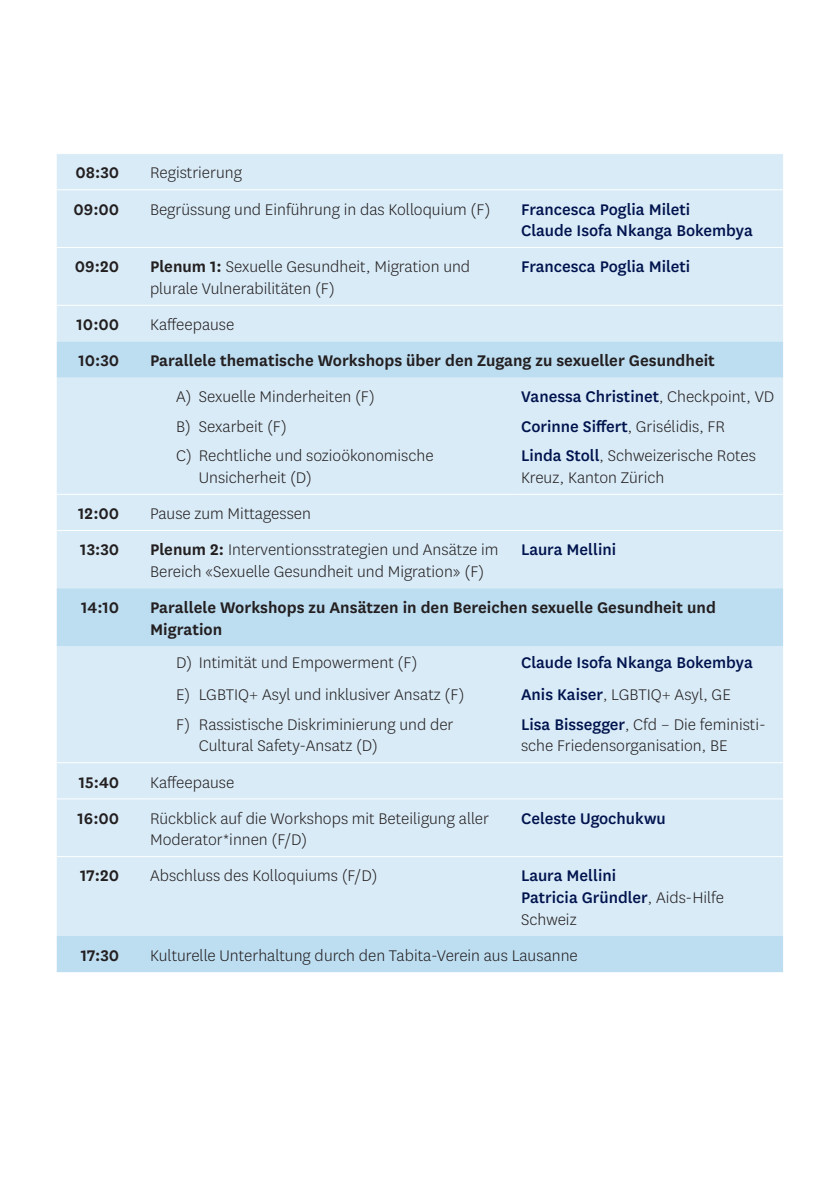
<style>
.page{position:relative;width:840px;height:1191px;background:#fff}
.page>*{position:absolute;margin:0;border:0;box-sizing:border-box;transform-origin:0 0}
.t1{font:300 18px/21.6px "National Uni Fr";color:#231f20}
.t2{font:500 18px/21.6px "National Uni Fr";color:#00134d}
.t3{font:600 18px/21.6px "National Uni Fr";color:#231f20}
.s1{font-weight:600}
.s2{font-weight:300;color:#231f20}
.s3{font-weight:500;color:#00134d}
</style>
<div class="page">
<div style="left:57px;top:154px;width:725px;height:187px;background:#d9ebf7"></div>
<svg style="left:57px;top:341px;width:725px;height:631px;background:#d3e8f5"></svg>
<hr style="left:57px;top:762px;width:85px;height:1px;background:#fff">
<hr style="left:142px;top:762px;width:371px;height:1px;background:#fff">
<hr style="left:513px;top:762px;width:269px;height:1px;background:#fff">
<hr style="left:57px;top:798px;width:85px;height:1px;background:#fff">
<hr style="left:142px;top:798px;width:371px;height:1px;background:#fff">
<hr style="left:513px;top:798px;width:269px;height:1px;background:#fff">
<hr style="left:57px;top:494px;width:85px;height:1px;background:#fff">
<hr style="left:142px;top:494px;width:371px;height:1px;background:#fff">
<hr style="left:513px;top:494px;width:269px;height:1px;background:#fff">
<hr style="left:57px;top:530px;width:85px;height:1px;background:#fff">
<hr style="left:142px;top:530px;width:371px;height:1px;background:#fff">
<hr style="left:513px;top:530px;width:269px;height:1px;background:#fff">
<hr style="left:57px;top:856px;width:85px;height:1px;background:#fff">
<hr style="left:142px;top:856px;width:371px;height:1px;background:#fff">
<hr style="left:513px;top:856px;width:269px;height:1px;background:#fff">
<hr style="left:57px;top:189px;width:85px;height:1px;background:#fff">
<hr style="left:142px;top:189px;width:371px;height:1px;background:#fff">
<hr style="left:513px;top:189px;width:269px;height:1px;background:#fff">
<hr style="left:57px;top:247px;width:85px;height:1px;background:#fff">
<hr style="left:142px;top:247px;width:371px;height:1px;background:#fff">
<hr style="left:513px;top:247px;width:269px;height:1px;background:#fff">
<hr style="left:57px;top:305px;width:85px;height:1px;background:#fff">
<hr style="left:142px;top:305px;width:371px;height:1px;background:#fff">
<hr style="left:513px;top:305px;width:269px;height:1px;background:#fff">
<p class="t3" style="left:75px;top:161px;width:45px">08:30</p>
<p class="t1" style="left:150px;top:162px;width:93px">Registrierung</p>
<p class="t3" style="left:73px;top:197px;width:47px">09:00</p>
<p class="t1" style="left:150px;top:198px;width:342px">Begrüssung und Einführung in das Kolloquium (F)</p>
<p class="t2" style="left:520px;top:197px;width:233px">Francesca Poglia Mileti<br>Claude Isofa Nkanga Bokembya</p>
<p class="t3" style="left:75px;top:255px;width:46px">09:20</p>
<p class="t1" style="left:150px;top:255px;width:321px"><span class="s1">Plenum 1:</span> Sexuelle Gesundheit, Migration und plurale Vulnerabilitäten (F)</p>
<p class="t2" style="left:520px;top:255px;width:170px">Francesca Poglia Mileti</p>
<p class="t3" style="left:76px;top:313px;width:44px">10:00</p>
<p class="t1" style="left:150px;top:313px;width:86px">Kaffeepause</p>
<p class="t3" style="left:78px;top:349px;width:42px">10:30</p>
<p class="t3" style="left:150px;top:349px;width:566px">Parallele thematische Workshops über den Zugang zu sexueller Gesundheit</p>
<p class="t1" style="left:176px;top:385px;width:200px">A) Sexuelle Minderheiten (F)</p>
<p class="t2" style="left:520px;top:385px;width:255px">Vanessa Christinet<span class="s2">, Checkpoint, VD</span></p>
<p class="t1" style="left:176px;top:415px;width:112px">B) Sexarbeit (F)</p>
<p class="t2" style="left:520px;top:414px;width:205px">Corinne Siffert<span class="s2">, Grisélidis, FR</span></p>
<p class="t1" style="left:199px;top:444px;width:236px;text-indent:-23px">C) Rechtliche und sozioökonomische<br>Unsicherheit (D)</p>
<p class="t1" style="left:520px;top:444px;width:236px"><span class="s3">Linda Stoll</span>, Schweizerische Rotes<br>Kreuz, Kanton Zürich</p>
<p class="t3" style="left:78px;top:501px;width:43px">12:00</p>
<p class="t1" style="left:150px;top:502px;width:162px">Pause zum Mittagessen</p>
<p class="t3" style="left:80px;top:538px;width:40px">13:30</p>
<p class="t1" style="left:150px;top:538px;width:350px"><span class="s1">Plenum 2:</span> Interventionsstrategien und Ansätze im<br>Bereich «Sexuelle Gesundheit und Migration» (F)</p>
<p class="t2" style="left:520px;top:538px;width:96px">Laura Mellini</p>
<p class="t3" style="left:81px;top:595px;width:40px">14:10</p>
<p class="t3" style="left:150px;top:595px;width:567px">Parallele Workshops zu Ansätzen in den Bereichen sexuelle Gesundheit und<br>Migration</p>
<p class="t1" style="left:176px;top:650px;width:243px">D) Intimität und Empowerment (F)</p>
<p class="t2" style="left:520px;top:650px;width:233px">Claude Isofa Nkanga Bokembya</p>
<p class="t1" style="left:176px;top:683px;width:290px">E) LGBTIQ+ Asyl und inklusiver Ansatz (F)</p>
<p class="t1" style="left:520px;top:683px;width:211px"><span class="s3">Anis Kaiser</span>, LGBTIQ+ Asyl, GE</p>
<p class="t1" style="left:199px;top:713px;width:256px;text-indent:-23px">F) Rassistische Diskriminierung und der<br>Cultural Safety-Ansatz (D)</p>
<p class="t1" style="left:520px;top:713px;width:246px"><span class="s3">Lisa Bissegger</span>, Cfd – Die feministi&shy;sche Friedensorganisation, BE</p>
<p class="t3" style="left:79px;top:770px;width:42px">15:40</p>
<p class="t1" style="left:150px;top:770px;width:86px">Kaffeepause</p>
<p class="t3" style="left:78px;top:806px;width:43px">16:00</p>
<p class="t1" style="left:150px;top:807px;width:340px">Rückblick auf die Workshops mit Beteiligung aller<br>Moderator*innen (F/D)</p>
<p class="t2" style="left:520px;top:806px;width:146px">Celeste Ugochukwu</p>
<p class="t3" style="left:80px;top:864px;width:41px">17:20</p>
<p class="t1" style="left:150px;top:864px;width:229px">Abschluss des Kolloquiums (F/D)</p>
<p class="t2" style="left:520px;top:864px;width:204px">Laura Mellini<br>Patricia Gründler<span class="s2">, Aids-Hilfe<br>Schweiz</span></p>
<p class="t3" style="left:81px;top:943px;width:40px">17:30</p>
<p class="t1" style="left:150px;top:944px;width:429px">Kulturelle Unterhaltung durch den Tabita-Verein aus Lausanne</p>
</div>
